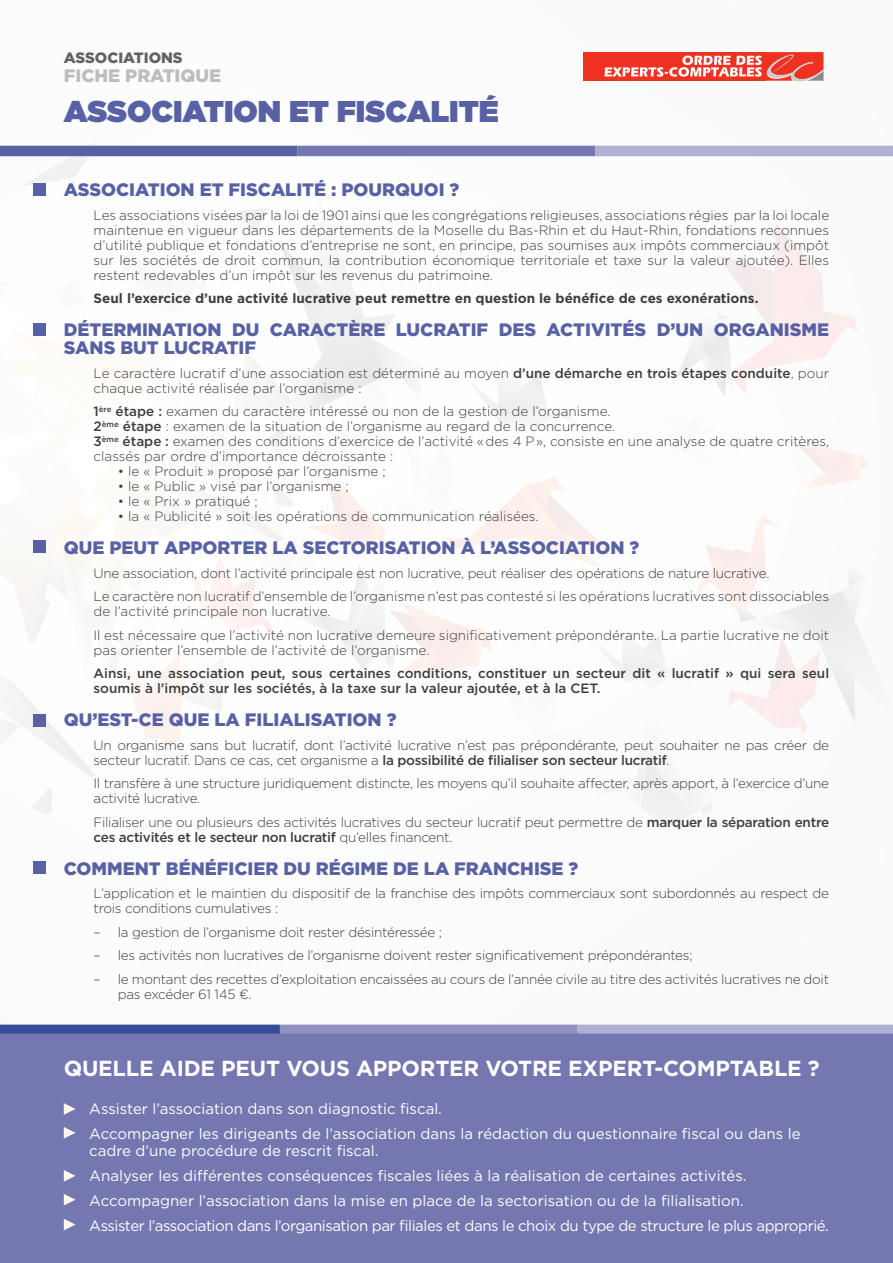
<style>
.page{position:relative;width:893px;height:1263px;background:#fff}
.page>*{position:absolute;margin:0;border:0;box-sizing:border-box;transform-origin:0 0}
.t1{font:900 30px "Gotham";color:#5861a3}
.t2{font:700 21.75px "Gotham";letter-spacing:-.01em;color:#fff}
.t3{font:900 18px/18px "Gotham";color:#5861a3}
.t4{font:900 18px "Gotham";color:#bcbdc0}
.t5{font:15px/25px "Gotham";color:#fff}
.t6{font:900 15px "Gotham";color:#636366}
.t7{font:300 13.5px/15px "Gotham";letter-spacing:-.02em;color:#3e3e3f}
.t8{font:300 13.5px/15px "Gotham";color:#3e3e3f}
.t9{font:500 13.5px/15px "Gotham";color:#3e3e3f}
.t10{font:700 13.5px "Gotham";color:#3e3e3f}
.s1{font-weight:500}
</style>
<div class="page">
<img style="left:0;top:143px;width:893px;height:731px">
<div style="left:0;top:1031px;width:893px;height:232px;background:#7477b0"></div>
<div style="left:0;top:1024px;width:280px;height:9px;background:#354d96"></div>
<div style="left:280px;top:1024px;width:298px;height:9px;background:#9191c1"></div>
<div style="left:0;top:146px;width:298px;height:10px;background:#5861a3"></div>
<div style="left:298px;top:146px;width:297px;height:10px;background:#7477b0"></div>
<div style="left:595px;top:146px;width:298px;height:10px;background:#afb0d2"></div>
<div style="left:578px;top:1024px;width:315px;height:9px;background:#afb0d2"></div>
<svg style="left:64px;top:1103px;width:11px;height:12px"></svg>
<svg style="left:64px;top:1170px;width:12px;height:12px"></svg>
<svg style="left:64px;top:1127px;width:12px;height:11px"></svg>
<svg style="left:64px;top:1194px;width:12px;height:11px"></svg>
<div style="left:583px;top:52px;width:183px;height:29px;background:#ef3122"></div>
<svg style="left:604px;top:52px;width:225px;height:30px"></svg>
<div style="left:34px;top:183px;width:12px;height:13px;background:#5861a3"></div>
<div style="left:34px;top:323px;width:12px;height:13px;background:#5861a3"></div>
<div style="left:34px;top:540px;width:12px;height:13px;background:#5861a3"></div>
<div style="left:34px;top:714px;width:12px;height:13px;background:#5861a3"></div>
<div style="left:34px;top:861px;width:12px;height:13px;background:#5861a3"></div>
<svg style="left:64px;top:1219px;width:12px;height:11px"></svg>
<p class="t6" style="left:64px;top:47px;width:120px">ASSOCIATIONS</p>
<h3 class="t4" style="left:64px;top:63px;width:159px">FICHE PRATIQUE</h3>
<h1 class="t1" style="left:64px;top:90px;width:437px">ASSOCIATION ET FISCALITÉ</h1>
<h3 class="t3" style="left:64px;top:181px;width:397px">ASSOCIATION ET FISCALITÉ : POURQUOI ?</h3>
<p class="t7" style="left:94px;top:207px;width:737px;text-align:justify">Les associations visées par la loi de 1901 ainsi que les congrégations religieuses, associations régies par la loi locale maintenue en vigueur dans les départements de la Moselle du Bas-Rhin et du Haut-Rhin, fondations reconnues d’utilité publique et fondations d’entreprise ne sont, en principe, pas soumises aux impôts commerciaux (impôt sur les sociétés de droit commun, la contribution économique territoriale et taxe sur la valeur ajoutée). Elles restent redevables d’un impôt sur les revenus du patrimoine.</p>
<p class="t10" style="left:94px;top:289px;width:667px">Seul l’exercice d’une activité lucrative peut remettre en question le bénéfice de ces exonérations.</p>
<h3 class="t3" style="left:64px;top:321px;width:767px">DÉTERMINATION DU CARACTÈRE LUCRATIF DES ACTIVITÉS D’UN ORGANISME<br>SANS BUT LUCRATIF</h3>
<p class="t8" style="left:94px;top:365px;width:737px">Le caractère lucratif d’une association est déterminé au moyen <span class="s1">d’une démarche en trois étapes conduite</span>, pour chaque activité réalisée par l’organisme :</p>
<p class="t8" style="left:94px;top:404px;width:737px"><span class="s1">1</span><sup>ère</sup> <span class="s1">étape :</span> examen du caractère intéressé ou non de la gestion de l’organisme.<br><span class="s1">2</span><sup>ème</sup> <span class="s1">étape</span> : examen de la situation de l’organisme au regard de la concurrence.<br><span class="s1">3</span><sup>ème</sup> <span class="s1">étape :</span> examen des conditions d’exercice de l’activité « des 4 P », consiste en une analyse de quatre critères, classés par ordre d’importance décroissante :</p>
<p class="t8" style="left:118px;top:464px;width:269px">• le « Produit » proposé par l’organisme ;</p>
<p class="t8" style="left:118px;top:479px;width:232px">• le « Public » visé par l’organisme ;</p>
<p class="t8" style="left:118px;top:494px;width:141px">• le « Prix » pratiqué ;</p>
<p class="t8" style="left:118px;top:509px;width:422px">• la « Publicité » soit les opérations de communication réalisées.</p>
<h3 class="t3" style="left:64px;top:539px;width:577px">QUE PEUT APPORTER LA SECTORISATION À L’ASSOCIATION ?</h3>
<p class="t7" style="left:94px;top:561px;width:737px;line-height:23.5px">Une association, dont l’activité principale est non lucrative, peut réaliser des opérations de nature lucrative.<br>Le caractère non lucratif d’ensemble de l’organisme n’est pas contesté si les opérations lucratives sont dissociables</p>
<p class="t8" style="left:94px;top:599px;width:737px;line-height:23.5px">de l’activité principale non lucrative.<br>Il est nécessaire que l’activité non lucrative demeure significativement prépondérante. La partie lucrative ne doit</p>
<p class="t8" style="left:94px;top:642px;width:337px">pas orienter l’ensemble de l’activité de l’organisme.</p>
<p class="t9" style="left:94px;top:666px;width:737px">Ainsi, une association peut, sous certaines conditions, constituer un secteur dit « lucratif » qui sera seul soumis à l’impôt sur les sociétés, à la taxe sur la valeur ajoutée, et à la CET.</p>
<h3 class="t3" style="left:64px;top:711px;width:334px">QU’EST-CE QUE LA FILIALISATION ?</h3>
<p class="t7" style="left:94px;top:737px;width:737px">Un organisme sans but lucratif, dont l’activité lucrative n’est pas prépondérante, peut souhaiter ne pas créer de secteur lucratif. Dans ce cas, cet organisme a <span class="s1">la possibilité de filialiser son secteur lucratif</span>.</p>
<p class="t7" style="left:94px;top:776px;width:737px">Il transfère à une structure juridiquement distincte, les moyens qu’il souhaite affecter, après apport, à l’exercice d’une activité lucrative.</p>
<p class="t7" style="left:94px;top:814px;width:737px">Filialiser une ou plusieurs des activités lucratives du secteur lucratif peut permettre de <span class="s1">marquer la séparation entre ces activités et le secteur non lucratif</span> qu’elles financent.</p>
<h3 class="t3" style="left:64px;top:859px;width:516px">COMMENT BÉNÉFICIER DU RÉGIME DE LA FRANCHISE ?</h3>
<p class="t7" style="left:94px;top:886px;width:737px">L’application et le maintien du dispositif de la franchise des impôts commerciaux sont subordonnés au respect de trois conditions cumulatives :</p>
<p class="t7" style="left:94px;top:924px;width:350px">– la gestion de l’organisme doit rester désintéressée ;</p>
<p class="t7" style="left:94px;top:948px;width:601px">– les activités non lucratives de l’organisme doivent rester significativement prépondérantes;</p>
<p class="t7" style="left:118px;top:971px;width:713px;text-indent:-24px">– le montant des recettes d’exploitation encaissées au cours de l’année civile au titre des activités lucratives ne doit pas excéder 61 145 €.</p>
<h2 class="t2" style="left:64px;top:1054px;width:757px">QUELLE AIDE PEUT VOUS APPORTER VOTRE EXPERT-COMPTABLE ?</h2>
<p class="t5" style="left:89px;top:1096px;width:713px">Assister l’association dans son diagnostic fiscal.<br>Accompagner les dirigeants de l’association dans la rédaction du questionnaire fiscal ou dans le</p>
<p class="t5" style="left:89px;top:1137px;width:741px">cadre d’une procédure de rescrit fiscal.<br>Analyser les différentes conséquences fiscales liées à la réalisation de certaines activités.<br>Accompagner l’association dans la mise en place de la sectorisation ou de la filialisation.<br>Assister l’association dans l’organisation par filiales et dans le choix du type de structure le plus approprié.</p>
</div>
